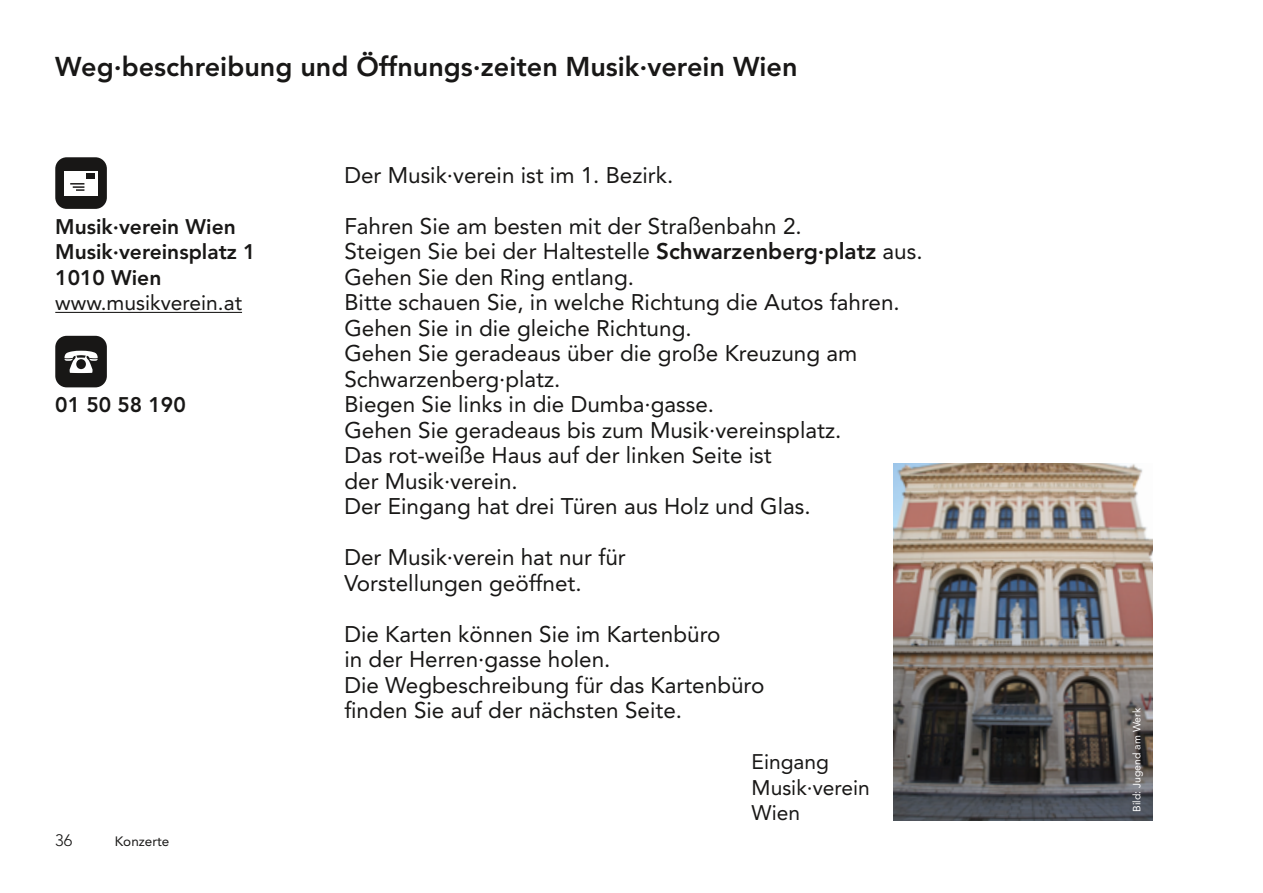
<style>
.page{position:relative;width:1263px;height:893px;background:#fff}
.page>*{position:absolute;margin:0;border:0;box-sizing:border-box;transform-origin:0 0}
.t1{font:800 27px "Avenir LT Std";color:#181716}
.t2{font:22.5px/25.5px "Avenir LT Std";color:#181716}
.t3{font:800 21px/25.5px "Avenir LT Std";color:#181716}
.t4{font:21px/25.5px "Avenir LT Std";color:#181716}
.t5{font:300 16.5px "Avenir LT Std";color:#181716}
.t6{font:13.5px "Avenir LT Std";color:#181716}
.t7{font:10.5px "Avenir LT Std";color:#fff}
.s1{font-weight:800}
</style>
<div class="page">
<img style="left:893px;top:463px;width:259px;height:357px">
<hr style="left:55px;top:312px;width:187px;height:1px;background:#181716">
<div style="left:55px;top:157px;width:52px;height:52px;background:#181716;border-radius:11px"></div>
<div style="left:65px;top:171px;width:33px;height:25px;background:#fff"></div>
<svg style="left:70px;top:183px;width:14px;height:8px"></svg>
<div style="left:86px;top:174px;width:9px;height:5px;background:#181716"></div>
<div style="left:55px;top:336px;width:52px;height:51px;background:#181716;border-radius:11px"></div>
<svg style="left:64px;top:351px;width:34px;height:22px"></svg>
<p class="t1" style="left:55px;top:50px;width:744px">Weg·beschreibung und Öffnungs·zeiten Musik·verein Wien</p>
<p class="t3" style="left:55px;top:214px;width:202px">Musik·verein Wien<br>Musik·vereinsplatz 1<br>1010 Wien</p>
<p class="t4" style="left:55px;top:290px;width:188px">www.musikverein.at</p>
<p class="t3" style="left:55px;top:392px;width:132px">01 50 58 190</p>
<p class="t5" style="left:55px;top:831px;width:19px">36</p>
<p class="t6" style="left:115px;top:833px;width:56px">Konzerte</p>
<p class="t2" style="left:344px;top:162px;width:330px">Der Musik·verein ist im 1. Bezirk.</p>
<p class="t2" style="left:344px;top:213px;width:580px">Fahren Sie am besten mit der Straßenbahn 2.<br>Steigen Sie bei der Haltestelle <span class="s1">Schwarzenberg·platz</span> aus.<br>Gehen Sie den Ring entlang.<br>Bitte schauen Sie, in welche Richtung die Autos fahren.<br>Gehen Sie in die gleiche Richtung.<br>Gehen Sie geradeaus über die große Kreuzung am Schwarzenberg·platz.<br>Biegen Sie links in die Dumba·gasse.<br>Gehen Sie geradeaus bis zum Musik·vereinsplatz.<br>Das rot-weiße Haus auf der linken Seite ist<br>der Musik·verein.<br>Der Eingang hat drei Türen aus Holz und Glas.</p>
<p class="t2" style="left:344px;top:545px;width:283px">Der Musik·verein hat nur für<br>Vorstellungen geöffnet.</p>
<p class="t2" style="left:344px;top:621px;width:421px">Die Karten können Sie im Kartenbüro<br>in der Herren·gasse holen.<br>Die Wegbeschreibung für das Kartenbüro finden Sie auf der nächsten Seite.</p>
<p class="t4" style="left:752px;top:749px;width:120px">Eingang<br>Musik·verein<br>Wien</p>
<p class="t7" style="left:1131px;top:812px;width:105px;rotate:-90deg">Bild: Jugend am Werk</p>
</div>
